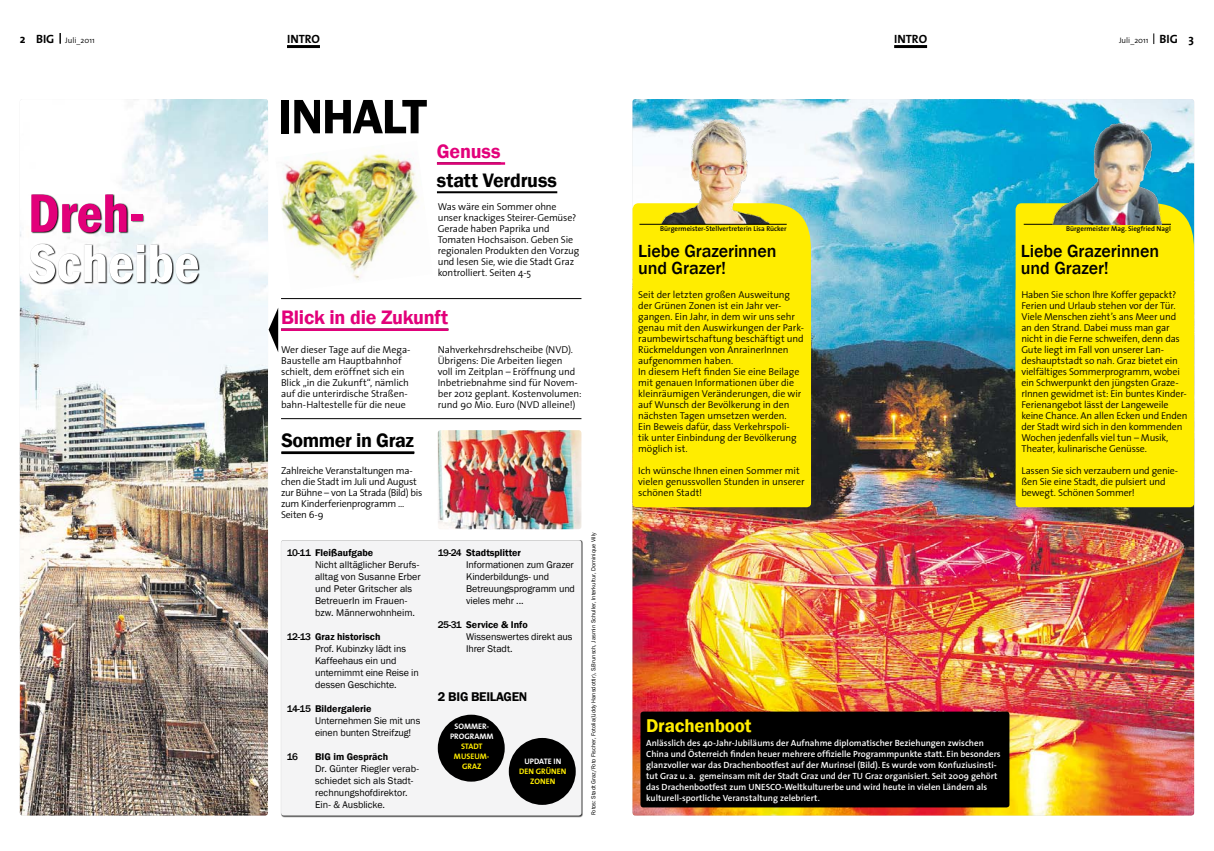
<style>
.page{position:relative;width:1214px;height:851px;background:#fff}
.page>*{position:absolute;margin:0;border:0;box-sizing:border-box;transform-origin:0 0}
.t1{font:600 condensed 56px "Franklin Gothic";color:#fff}
.t2{font:600 condensed 56px "Franklin Gothic";color:#e2007a}
.t3{font:600 50px "Franklin Gothic";letter-spacing:-.03em;color:#000}
.t4{font:600 20px "Franklin Gothic";color:#000}
.t5{font:600 20px "Franklin Gothic";color:#e2007a}
.t6{font:600 19px "Franklin Gothic";color:#ffed00}
.t7{font:500 18px/17px "Franklin Gothic";letter-spacing:-.005em;color:#000}
.t8{font:600 13px "Franklin Gothic";letter-spacing:-.02em;color:#000}
.t9{font:700 12px "The Sans";letter-spacing:-.01em;color:#000}
.t10{font:300 10px/11px "The Sans";letter-spacing:-.015em;color:#000}
.t11{font:10px/12px "Franklin Gothic";letter-spacing:-.005em;color:#000}
.t12{font:600 10px "Franklin Gothic";color:#000}
.t13{font:500 10px "Franklin Gothic";color:#000}
.t14{font:600 9px/11px "The Sans";color:#fff}
.t15{font:700 8px/10px "The Sans";color:#ffed00;text-align:center}
.t16{font:700 8px/10px "The Sans";color:#fff;text-align:center}
.t17{font:300 8px "The Sans";color:#000}
.t18{font:600 7px "The Sans";color:#000}
.t19{font:6px "Franklin Gothic";color:#000}
.s1{font-weight:700;font-size:12px}
.s2{font-weight:500}
.s3{font-weight:600}
</style>
<div class="page">
<img style="left:632px;top:99px;width:561px;height:716px">
<img style="left:20px;top:99px;width:248px;height:716px">
<div style="left:281px;top:540px;width:300px;height:275px;background:#f4f4f5;border-radius:3px"></div>
<hr style="left:281px;top:451px;width:133px;height:3px;background:#000">
<hr style="left:281px;top:328px;width:167px;height:3px;background:#e2007a">
<hr style="left:281px;top:418px;width:300px;height:1px;background:#000">
<svg style="left:268px;top:308px;width:10px;height:44px"></svg>
<hr style="left:281px;top:298px;width:300px;height:1px;background:#000">
<svg style="left:29px;top:194px;width:171px;height:90px"></svg>
<hr style="left:437px;top:162px;width:68px;height:3px;background:#e2007a">
<hr style="left:437px;top:191px;width:120px;height:2px;background:#000">
<svg style="left:811px;top:416px;width:8px;height:29px"></svg>
<div style="left:632px;top:203px;width:178px;height:86px;background:#ffed00"></div>
<div style="left:632px;top:287px;width:179px;height:220px;background:#ffed00;border-radius:4px"></div>
<img style="left:660px;top:119px;width:110px;height:105px">
<div style="left:1015px;top:287px;width:178px;height:220px;background:#ffed00;border-radius:4px"></div>
<svg style="left:1015px;top:203px;width:178px;height:190px"></svg>
<hr style="left:1023px;top:224px;width:147px;height:1px;background:#000">
<hr style="left:639px;top:224px;width:147px;height:1px;background:#000">
<div style="left:640px;top:711px;width:369px;height:96px;background:#000;border-radius:3px"></div>
<img style="left:1048px;top:123px;width:112px;height:101px">
<div style="left:438px;top:714px;width:66px;height:67px;background:#000;border-radius:50%"></div>
<div style="left:508px;top:737px;width:67px;height:67px;background:#000;border-radius:50%"></div>
<img style="left:281px;top:153px;width:138px;height:127px">
<img style="left:438px;top:430px;width:143px;height:99px">
<hr style="left:894px;top:45px;width:33px;height:3px;background:#000">
<hr style="left:287px;top:45px;width:33px;height:3px;background:#000">
<p class="t9" style="left:20px;top:28px;width:30px">2 BIG</p>
<p class="t17" style="left:65px;top:33px;width:31px">Juli_2011</p>
<p class="t9" style="left:287px;top:28px;width:34px">I NTRO</p>
<p class="t9" style="left:894px;top:28px;width:34px">I NTRO</p>
<p class="t17" style="left:1118px;top:33px;width:54px">Juli_2011 <span class="s1">BIG</span></p>
<p class="t9" style="left:1188px;top:28px;width:7px">3</p>
<h1 class="t2" style="left:28px;top:176px;width:118px">Dreh-</h1>
<h1 class="t1" style="left:28px;top:226px;width:173px">Scheibe</h1>
<h2 class="t3" style="left:278px;top:86px;width:150px">Inhalt</h2>
<h3 class="t5" style="left:437px;top:139px;width:65px">Genuss</h3>
<h3 class="t4" style="left:437px;top:168px;width:122px">statt Verdruss</h3>
<p class="t10" style="left:438px;top:201px;width:143px">Was wäre ein Sommer ohne unser knackiges Steirer-Gemüse?<br>Gerade haben Paprika und<br>Tomaten Hochsaison. Geben Sie regionalen Produkten den Vorzug und lesen Sie, wie die Stadt Graz kontrolliert. Seiten 4-5</p>
<h3 class="t5" style="left:281px;top:305px;width:169px">Blick in die Zukunft</h3>
<p class="t10" style="left:281px;top:344px;width:131px">Wer dieser Tage auf die Mega-<br>Baustelle am Hauptbahnhof schielt, dem eröffnet sich ein<br>Blick „in die Zukunft“, nämlich auf die unterirdische Straßen&shy;bahn-Haltestelle für die neue</p>
<h3 class="t4" style="left:281px;top:428px;width:134px">Sommer in Graz</h3>
<p class="t10" style="left:281px;top:465px;width:143px">Zahlreiche Veranstaltungen ma&shy;chen die Stadt im Juli und August zur Bühne – von La Strada (Bild) bis zum Kinderferienprogramm ...<br>Seiten 6-9</p>
<p class="t11" style="left:315px;top:546px;width:107px;text-indent:-28px"><span class="s2">10-11</span> <span class="s3">Fleißaufgabe<br></span>Nicht alltäglicher Berufs&shy;alltag von Susanne Erber und Peter Gritscher als<br>BetreuerIn im Frauen&shy;bzw. Männerwohnheim.</p>
<p class="t11" style="left:315px;top:630px;width:105px;text-indent:-28px"><span class="s2">12-13</span> <span class="s3">Graz historisch<br></span>Prof. Kubinzky lädt ins<br>Kaffeehaus ein und unternimmt eine Reise in dessen Geschichte.</p>
<p class="t11" style="left:315px;top:702px;width:107px;text-indent:-28px"><span class="s2">14-15</span> <span class="s3">Bildergalerie<br></span>Unternehmen Sie mit uns einen bunten Streifzug!</p>
<p class="t13" style="left:287px;top:750px;width:13px">16</p>
<p class="t12" style="left:315px;top:750px;width:75px">BIG im Gespräch</p>
<p class="t11" style="left:315px;top:762px;width:105px">Dr. Günter Riegler verab&shy;schiedet sich als Stadt&shy;rechnungshofdirektor.<br>Ein- &amp; Ausblicke.</p>
<p class="t10" style="left:438px;top:344px;width:145px">Nahverkehrsdrehscheibe (NVD).<br>Übrigens: Die Arbeiten liegen<br>voll im Zeitplan – Eröffnung und<br>Inbetriebnahme sind für Novem&shy;ber 2012 geplant. Kostenvolumen: rund 90 Mio. Euro (NVD alleine!)</p>
<p class="t11" style="left:466px;top:546px;width:110px;text-indent:-28px"><span class="s2">19-24</span> <span class="s3">Stadtsplitter<br></span>Informationen zum Grazer<br>Kinderbildungs- und<br>Betreuungsprogramm und vieles mehr ...</p>
<p class="t11" style="left:466px;top:618px;width:108px;text-indent:-28px"><span class="s2">25-31</span> <span class="s3">Service &amp; Info<br></span>Wissenswertes direkt aus<br>Ihrer Stadt.</p>
<h3 class="t8" style="left:438px;top:688px;width:91px">2 BIG Beilagen</h3>
<p class="t16" style="left:450px;top:720px;width:45px">SOMMER-<br>PROGRAMM</p>
<p class="t15" style="left:454px;top:740px;width:37px">STADT<br>MUSEUM-<br>GRAZ</p>
<p class="t16" style="left:524px;top:756px;width:38px">U PDATE IN</p>
<p class="t15" style="left:519px;top:766px;width:49px">DEN GRÜNEN<br>ZONEN</p>
<p class="t19" style="left:590px;top:815px;width:284px;rotate:-90deg">Fotos: Stadt Graz/Foto Fischer, Fotolia(Liddy Hansdottir), S.Brunsch, Jasmin Schuller, Interkultur, Dominique Villy</p>
<p class="t18" style="left:660px;top:223px;width:128px">Bürgermeister-Stellvertreterin Lisa Rücker</p>
<p class="t18" style="left:1065px;top:223px;width:106px">Bürgermeister Mag. Siegfried Nagl</p>
<h3 class="t7" style="left:638px;top:243px;width:140px">Liebe Grazerinnen und Grazer!</h3>
<h3 class="t7" style="left:1020px;top:243px;width:140px">Liebe Grazerinnen und Grazer!</h3>
<p class="t10" style="left:638px;top:289px;width:167px">Seit der letzten großen Ausweitung der Grünen Zonen ist ein Jahr ver&shy;gangen. Ein Jahr, in dem wir uns sehr genau mit den Auswirkungen der Park&shy;raumbewirtschaftung beschäftigt und Rückmeldungen von AnrainerInnen aufgenommen haben.<br>In diesem Heft finden Sie eine Beilage mit genauen Informationen über die kleinräumigen Veränderungen, die wir auf Wunsch der Bevölkerung in den nächsten Tagen umsetzen werden.<br>Ein Beweis dafür, dass Verkehrspoli-<br>tik unter Einbindung der Bevölkerung möglich ist.</p>
<p class="t10" style="left:638px;top:465px;width:168px">Ich wünsche Ihnen einen Sommer mit vielen genussvollen Stunden in unserer schönen Stadt!</p>
<p class="t10" style="left:1021px;top:289px;width:168px">Haben Sie schon Ihre Koffer gepackt?<br>Ferien und Urlaub stehen vor der Tür.<br>Viele Menschen zieht’s ans Meer und an den Strand. Dabei muss man gar nicht in die Ferne schweifen, denn das Gute liegt im Fall von unserer Lan&shy;deshauptstadt so nah. Graz bietet ein vielfältiges Sommerprogramm, wobei ein Schwerpunkt den jüngsten Graze&shy;rInnen gewidmet ist: Ein buntes Kinder-Ferienangebot lässt der Langeweile keine Chance. An allen Ecken und Enden der Stadt wird sich in den kommenden Wochen jedenfalls viel tun – Musik, Theater, kulinarische Genüsse.</p>
<p class="t10" style="left:1021px;top:465px;width:158px">Lassen Sie sich verzaubern und genie&shy;ßen Sie eine Stadt, die pulsiert und bewegt. Schönen Sommer!</p>
<h3 class="t6" style="left:646px;top:713px;width:107px">Drachenboot</h3>
<p class="t14" style="left:646px;top:736px;width:356px">Anlässlich des 40-Jahr-Jubiläums der Aufnahme diplomatischer Beziehungen zwischen China und Österreich finden heuer mehrere offizielle Programmpunkte statt. Ein besonders glanzvoller war das Drachenbootfest auf der Murinsel (Bild). Es wurde vom Konfuziusinsti&shy;tut Graz u. a. gemeinsam mit der Stadt Graz und der TU Graz organisiert. Seit 2009 gehört das Drachenbootfest zum UNESCO-Weltkulturerbe und wird heute in vielen Ländern als kulturell-sportliche Veranstaltung zelebriert.</p>
</div>
